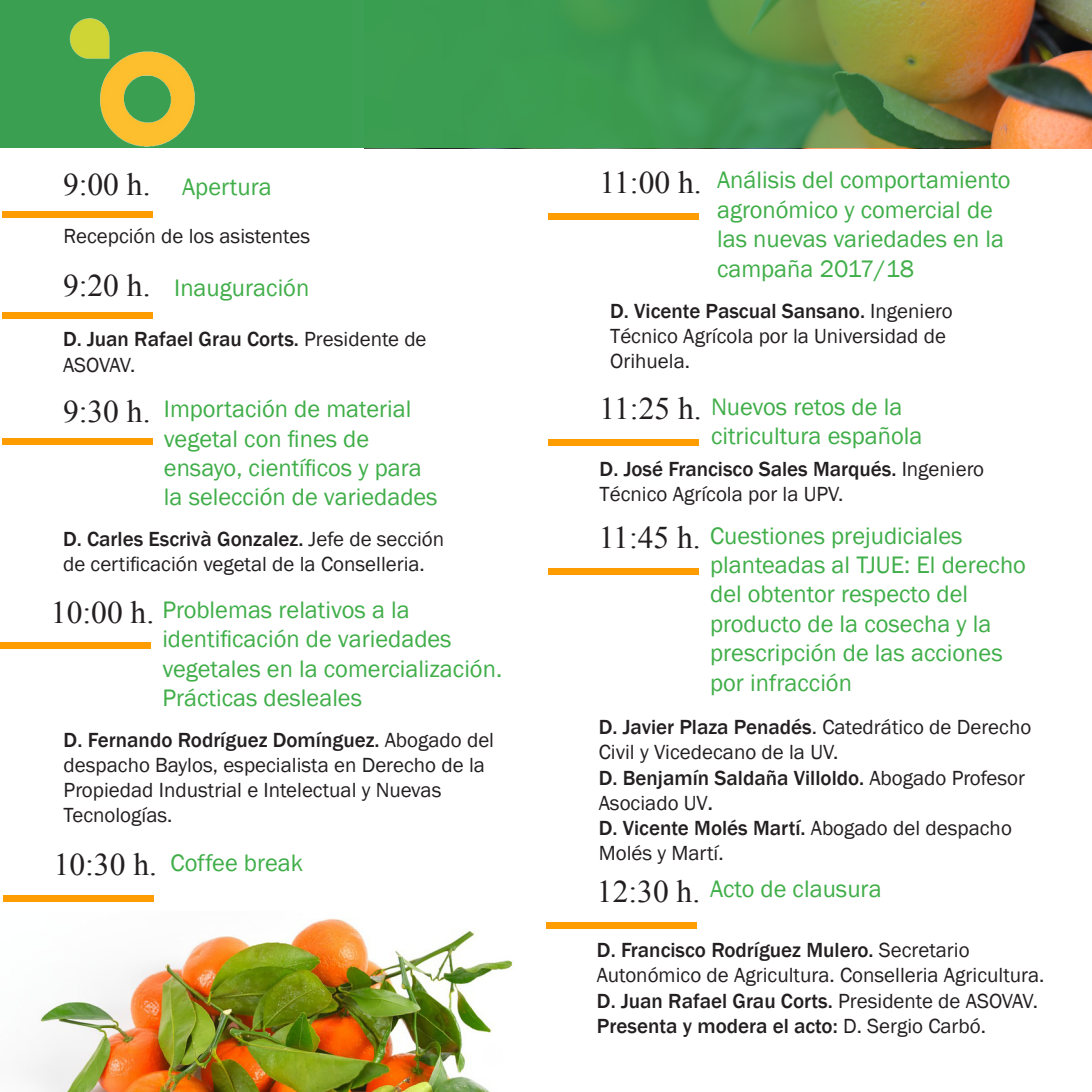
<style>
.page{position:relative;width:1092px;height:1092px;background:#fff}
.page>*{position:absolute;margin:0;border:0;box-sizing:border-box;transform-origin:0 0}
.t1{font:31.5px "Times New Roman";color:#231f20}
.t2{font:24.5px/29.4px "Franklin Gothic";color:#40ae49}
.t3{font:21px/25.2px "Franklin Gothic";color:#231f20}
.t4{font:500 21px/25.2px "Franklin Gothic";color:#231f20}
.s1{font-family:"Times New Roman";font-size:31.5px;color:#231f20}
.s2{font-weight:400}
.s3{font-weight:500}
</style>
<div class="page">
<img style="left:1013px;top:0;width:78px;height:148px">
<svg style="left:0;top:0;width:1013px;height:148px;background:#4e934b"></svg>
<img style="left:63px;top:9px;width:139px;height:139px">
<div style="left:2px;top:211px;width:151px;height:6px;background:#ff9d00"></div>
<div style="left:2px;top:312px;width:151px;height:7px;background:#ff9d00"></div>
<div style="left:2px;top:438px;width:151px;height:7px;background:#ff9d00"></div>
<div style="left:3px;top:895px;width:150px;height:6px;background:#ff9d00"></div>
<div style="left:548px;top:213px;width:151px;height:6px;background:#ff9d00"></div>
<div style="left:0;top:642px;width:151px;height:7px;background:#ff9d00"></div>
<div style="left:548px;top:439px;width:151px;height:7px;background:#ff9d00"></div>
<div style="left:547px;top:568px;width:151px;height:6px;background:#ff9d00"></div>
<div style="left:546px;top:922px;width:150px;height:6px;background:#ff9d00"></div>
<img style="left:26px;top:918px;width:487px;height:173px">
<p class="t2" style="left:63px;top:173px;width:210px"><span class="s1">9:00 h.</span> Apertura</p>
<p class="t3" style="left:64px;top:224px;width:248px">Recepción de los asistentes</p>
<p class="t2" style="left:63px;top:273px;width:248px"><span class="s1">9:20 h.</span> Inauguración</p>
<p class="t4" style="left:63px;top:327px;width:365px">D. Juan Rafael Grau Corts. <span class="s2">Presidente de<br>ASOVAV.</span></p>
<p class="t1" style="left:63px;top:390px;width:89px">9:30 h.</p>
<p class="t2" style="left:164px;top:395px;width:249px">Importación de material</p>
<p class="t2" style="left:164px;top:424px;width:207px">vegetal con fines de</p>
<p class="t2" style="left:164px;top:453px;width:259px">ensayo, científicos y para</p>
<p class="t2" style="left:164px;top:483px;width:275px">la selección de variedades</p>
<p class="t3" style="left:63px;top:527px;width:383px"><span class="s3">D. Carles Escrivà Gonzalez.</span> Jefe de sección de certificación vegetal de la Conselleria.</p>
<p class="t1" style="left:51px;top:591px;width:105px">10:00 h.</p>
<p class="t2" style="left:162px;top:595px;width:249px">Problemas relativos a la</p>
<p class="t2" style="left:162px;top:625px;width:291px">identificación de variedades</p>
<p class="t2" style="left:162px;top:654px;width:341px">vegetales en la comercialización.</p>
<p class="t2" style="left:162px;top:683px;width:201px">Prácticas desleales</p>
<p class="t3" style="left:64px;top:727px;width:432px"><span class="s3">D. Fernando Rodríguez Domínguez.</span> Abogado del despacho Baylos, especialista en Derecho de la Propiedad Industrial e Intelectual y Nuevas Tecnologías.</p>
<p class="t1" style="left:54px;top:843px;width:105px">10:30 h.</p>
<p class="t2" style="left:170px;top:848px;width:134px">Coffee break</p>
<p class="t1" style="left:599px;top:161px;width:104px">11:00 h.</p>
<p class="t2" style="left:717px;top:166px;width:295px">Análisis del comportamiento agronómico y comercial de las nuevas variedades en la campaña 2017/18</p>
<p class="t4" style="left:610px;top:298px;width:344px">D. Vicente Pascual Sansano. <span class="s2">Ingeniero</span></p>
<p class="t3" style="left:610px;top:324px;width:337px">Técnico Agrícola por la Universidad de</p>
<p class="t3" style="left:610px;top:349px;width:81px">Orihuela.</p>
<p class="t1" style="left:599px;top:387px;width:104px">11:25 h.</p>
<p class="t2" style="left:711px;top:392px;width:193px">Nuevos retos de la</p>
<p class="t2" style="left:711px;top:421px;width:213px">citricultura española</p>
<p class="t3" style="left:599px;top:456px;width:386px"><span class="s3">D. José Francisco Sales Marqués.</span> Ingeniero<br>Técnico Agrícola por la UPV.</p>
<p class="t1" style="left:598px;top:516px;width:104px">11:45 h.</p>
<p class="t2" style="left:710px;top:521px;width:254px">Cuestiones prejudiciales</p>
<p class="t2" style="left:710px;top:550px;width:317px">planteadas al TJUE: El derecho del obtentor respecto del</p>
<p class="t2" style="left:710px;top:609px;width:283px">producto de la cosecha y la</p>
<p class="t2" style="left:710px;top:639px;width:294px">prescripción de las acciones</p>
<p class="t2" style="left:710px;top:668px;width:143px">por infracción</p>
<p class="t3" style="left:598px;top:715px;width:434px"><span class="s3">D. Javier Plaza Penadés</span>. Catedrático de Derecho<br>Civil y Vicedecano de la UV.</p>
<p class="t4" style="left:598px;top:765px;width:428px">D. Benjamín Saldaña Villoldo. <span class="s2">Abogado Profesor<br>Asociado UV</span>.</p>
<p class="t3" style="left:598px;top:815px;width:414px"><span class="s3">D. Vicente Molés Martí.</span> Abogado del despacho<br>Molés y Martí.</p>
<p class="t1" style="left:597px;top:870px;width:105px">12:30 h.</p>
<p class="t2" style="left:710px;top:875px;width:173px">Acto de clausura</p>
<p class="t4" style="left:597px;top:937px;width:374px">D. Francisco Rodríguez Mulero. <span class="s2">Secretario</span></p>
<p class="t3" style="left:597px;top:963px;width:449px">Autonómico de Agricultura. Conselleria Agricultura.</p>
<p class="t4" style="left:597px;top:988px;width:442px">D. Juan Rafael Grau Corts. <span class="s2">Presidente de ASOVAV.</span></p>
<p class="t4" style="left:597px;top:1013px;width:390px">Presenta y modera el acto: <span class="s2">D. Sergio Carbó.</span></p>
</div>
